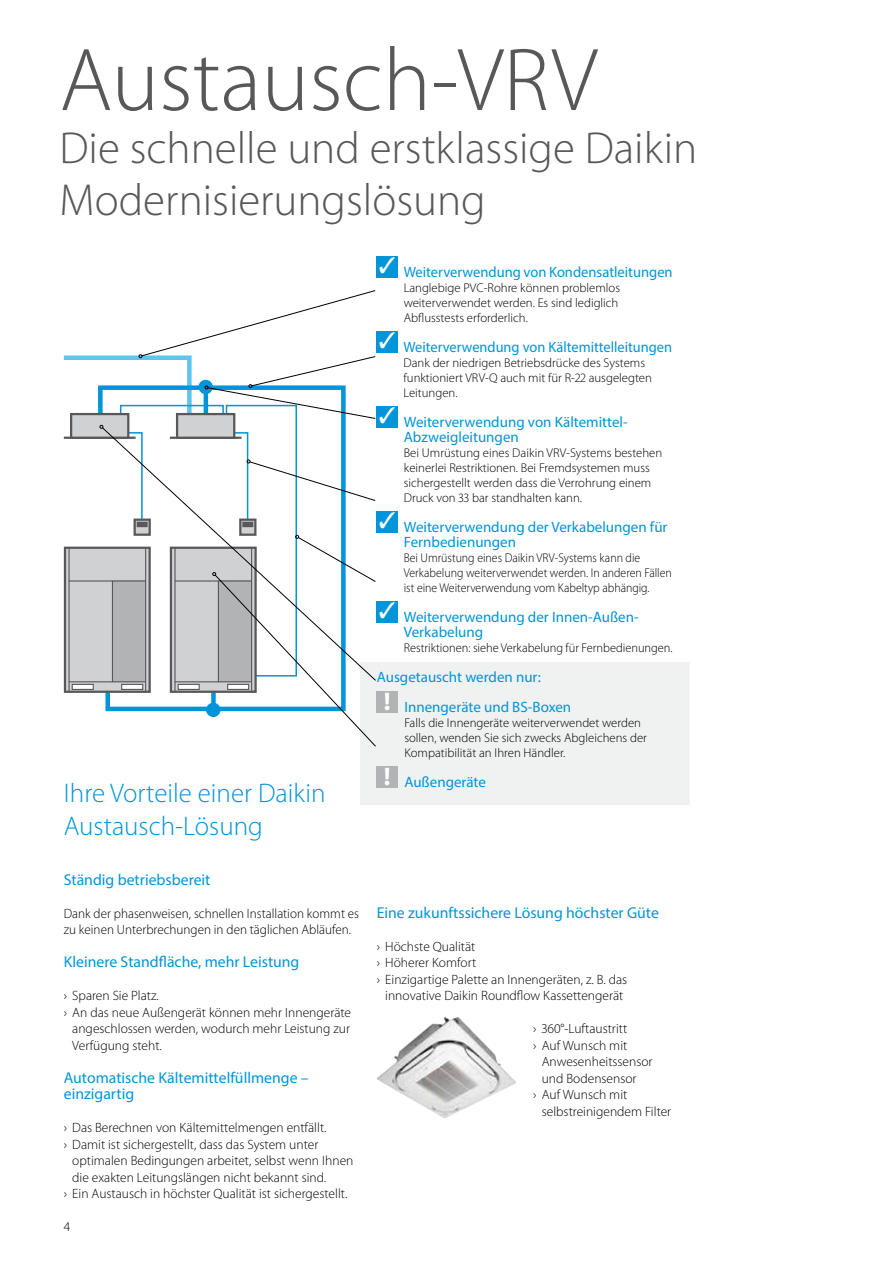
<style>
.page{position:relative;width:893px;height:1263px;background:#fff}
.page>*{position:absolute;margin:0;border:0;box-sizing:border-box;transform-origin:0 0}
.t1{font:300 90px "Myriad Pro";color:#58585a}
.t2{font:300 45px/52.5px "Myriad Pro";color:#58585a}
.t3{font:300 27px/33px "Myriad Pro";color:#0095d8}
.t4{font:15.75px/16.5px "Myriad Pro";color:#0095d8}
.t5{font:15px/15px "Myriad Pro";color:#0095d8}
.t6{font:15px "Myriad Pro";color:#0095d8;scale:.96 1}
.t7{font:300 13.5px/16.5px "Myriad Pro";color:#000}
.t8{font:300 12.75px/15px "Myriad Pro";color:#000}
.t9{font:300 12.75px/15px "Myriad Pro";color:#000;scale:.93 1}
.s1{font-weight:700;font-size:25.5px;color:#fff}
</style>
<div class="page">
<img style="left:393px;top:1017px;width:65px;height:48px">
<div style="left:360px;top:662px;width:330px;height:143px;background:#f0f1f1"></div>
<div style="left:377px;top:256px;width:21px;height:21px;background:#0095d8"></div>
<div style="left:377px;top:331px;width:21px;height:21px;background:#0095d8"></div>
<div style="left:377px;top:406px;width:21px;height:21px;background:#0095d8"></div>
<div style="left:377px;top:511px;width:21px;height:21px;background:#0095d8"></div>
<div style="left:377px;top:601px;width:21px;height:21px;background:#0095d8"></div>
<div style="left:377px;top:691px;width:21px;height:21px;background:#b1b3b4"></div>
<div style="left:377px;top:766px;width:21px;height:21px;background:#b1b3b4"></div>
<svg style="left:63px;top:290px;width:314px;height:457px"></svg>
<h1 class="t1" style="left:60px;top:31px;width:539px">Austausch-VRV</h1>
<h2 class="t2" style="left:60px;top:122px;width:639px">Die schnelle und erstklassige Daikin<br>Modernisierungslösung</h2>
<h3 class="t3" style="left:64px;top:777px;width:263px">Ihre Vorteile einer Daikin<br>Austausch-Lösung</h3>
<p class="t4" style="left:64px;top:871px;width:148px">Ständig betriebsbereit</p>
<p class="t7" style="left:64px;top:905px;width:297px">Dank der phasenweisen, schnellen Installation kommt es zu keinen Unterbrechungen in den täglichen Abläufen.</p>
<p class="t4" style="left:64px;top:953px;width:237px">Kleinere Standfläche, mehr Leistung</p>
<p class="t7" style="left:64px;top:988px;width:97px">› Sparen Sie Platz.</p>
<p class="t7" style="left:64px;top:1004px;width:289px">› An das neue Außengerät können mehr Innengeräte</p>
<p class="t7" style="left:72px;top:1020px;width:279px">angeschlossen werden, wodurch mehr Leistung zur</p>
<p class="t7" style="left:72px;top:1037px;width:91px">Verfügung steht.</p>
<p class="t4" style="left:64px;top:1069px;width:246px">Automatische Kältemittelfüllmenge – einzigartig</p>
<p class="t7" style="left:64px;top:1120px;width:264px">› Das Berechnen von Kältemittelmengen entfällt.</p>
<p class="t7" style="left:64px;top:1136px;width:256px">› Damit ist sichergestellt, dass das System unter</p>
<p class="t7" style="left:72px;top:1152px;width:283px">optimalen Bedingungen arbeitet, selbst wenn Ihnen</p>
<p class="t7" style="left:72px;top:1169px;width:255px">die exakten Leitungslängen nicht bekannt sind.</p>
<p class="t7" style="left:64px;top:1185px;width:285px">› Ein Austausch in höchster Qualität ist sichergestellt.</p>
<p class="t7" style="left:64px;top:1219px;width:8px">4</p>
<p class="t5" style="left:379px;top:264px;width:295px"><sup>✓</sup> Weiterverwendung von Kondensatleitungen</p>
<p class="t8" style="left:404px;top:281px;width:218px">Langlebige PVC-Rohre können problemlos weiterverwendet werden. Es sind lediglich<br>Abflusstests erforderlich.</p>
<p class="t6" style="left:379px;top:338px;width:307px"><sup>✓</sup> Weiterverwendung von Kältemittelleitungen</p>
<p class="t8" style="left:404px;top:356px;width:250px">Dank der niedrigen Betriebsdrücke des Systems funktioniert VRV-Q auch mit für R-22 ausgelegten<br>Leitungen.</p>
<p class="t5" style="left:404px;top:414px;width:225px;text-indent:-25px"><sup>✓</sup> Weiterverwendung von Kältemittel-<br>Abzweigleitungen</p>
<p class="t8" style="left:404px;top:446px;width:260px">Bei Umrüstung eines Daikin VRV-Systems bestehen keinerlei Restriktionen. Bei Fremdsystemen muss sichergestellt werden dass die Verrohrung einem Druck von 33 bar standhalten kann.</p>
<p class="t5" style="left:404px;top:519px;width:265px;text-indent:-25px"><sup>✓</sup> Weiterverwendung der Verkabelungen für<br>Fernbedienungen</p>
<p class="t9" style="left:404px;top:551px;width:290px">Bei Umrüstung eines Daikin VRV-Systems kann die<br>Verkabelung weiterverwendet werden. In anderen Fällen ist eine Weiterverwendung vom Kabeltyp abhängig.</p>
<p class="t5" style="left:404px;top:609px;width:236px;text-indent:-25px"><sup>✓</sup> Weiterverwendung der Innen-Außen-<br>Verkabelung</p>
<p class="t8" style="left:404px;top:641px;width:270px">Restriktionen: siehe Verkabelung für Fernbedienungen.</p>
<p class="t5" style="left:384px;top:662px;width:189px;line-height:30px;text-indent:-7px">Ausgetauscht werden nur:<br><span class="s1">!</span> Innengeräte und BS-Boxen</p>
<p class="t8" style="left:404px;top:716px;width:244px">Falls die Innengeräte weiterverwendet werden sollen, wenden Sie sich zwecks Abgleichens der<br>Kompatibilität an Ihren Händler.</p>
<p class="t5" style="left:384px;top:774px;width:104px"><span class="s1">!</span> Außengeräte</p>
<p class="t4" style="left:377px;top:904px;width:284px">Eine zukunftssichere Lösung höchster Güte</p>
<p class="t7" style="left:377px;top:938px;width:100px">› Höchste Qualität</p>
<p class="t7" style="left:377px;top:955px;width:101px">› Höherer Komfort</p>
<p class="t7" style="left:377px;top:971px;width:252px">› Einzigartige Palette an Innengeräten, z. B. das</p>
<p class="t7" style="left:385px;top:987px;width:240px">innovative Daikin Roundflow Kassettengerät</p>
<p class="t7" style="left:533px;top:1021px;width:95px">› 360°-Luftaustritt</p>
<p class="t7" style="left:533px;top:1037px;width:96px">› Auf Wunsch mit</p>
<p class="t7" style="left:542px;top:1053px;width:112px">Anwesenheitssensor</p>
<p class="t7" style="left:542px;top:1070px;width:96px">und Bodensensor</p>
<p class="t7" style="left:533px;top:1086px;width:96px">› Auf Wunsch mit</p>
<p class="t7" style="left:542px;top:1103px;width:131px">selbstreinigendem Filter</p>
</div>
